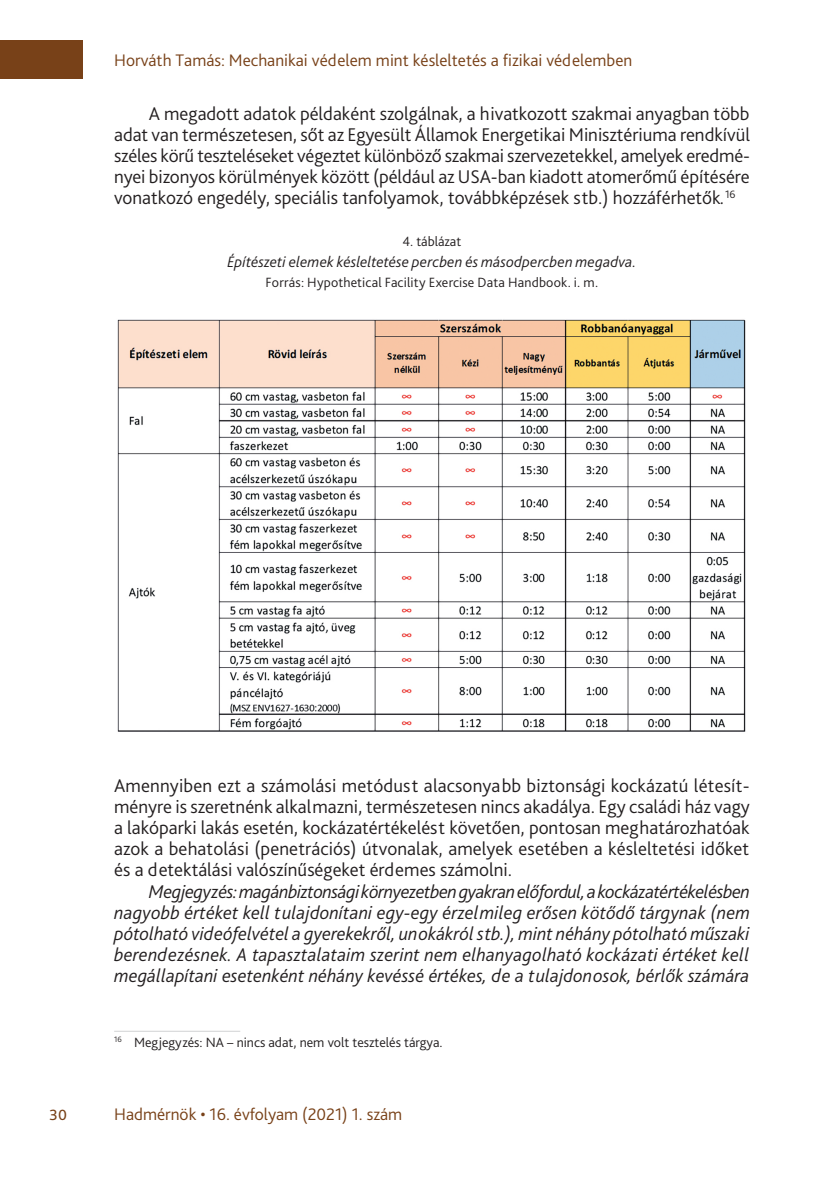
<style>
.page{position:relative;width:834px;height:1181px;background:#fff}
.page>*{position:absolute;margin:0;border:0;box-sizing:border-box;transform-origin:0 0}
.t1{font:300 19.25px/21px "Bliss Pro";color:#231f20;text-align:justify}
.t2{font:italic 300 19.25px/21px "Bliss Pro";letter-spacing:.005em;color:#231f20;text-align:justify}
.t3{font:300 19.25px "Bliss Pro";color:#784118}
.t4{font:300 17.5px "Bliss Pro";color:#784118}
.t5{font:italic 300 15.75px "Bliss Pro";letter-spacing:.01em;color:#231f20}
.t6{font:300 14px "Bliss Pro";color:#231f20}
.s1{font-style:italic}
</style>
<div class="page">
<div style="left:0;top:41px;width:83px;height:38px;background:#784118"></div>
<img style="left:117px;top:319px;width:629px;height:413px">
<hr style="left:114px;top:1031px;width:126px;height:1px;background:#d1d2d4">
<p class="t4" style="left:114px;top:49px;width:519px">Horváth Tamás: Mechanikai védelem mint késleltetés a fizikai védelemben</p>
<p class="t1" style="left:114px;top:103px;width:637px;text-indent:35px">A megadott adatok példaként szolgálnak, a hivatkozott szakmai anyagban több adat van természetesen, sőt az Egyesült Államok Energetikai Minisztériuma rendkívül széles körű teszteléseket végeztet különböző szakmai szervezetekkel, amelyek eredmé&shy;nyei bizonyos körülmények között (például az USA-ban kiadott atomerőmű építésére vonatkozó engedély, speciális tanfolyamok, továbbképzések stb.) hozzáférhetők<span class="s1">.</span><sup>16</sup></p>
<p class="t6" style="left:402px;top:233px;width:60px">4. táblázat</p>
<p class="t5" style="left:227px;top:252px;width:410px">Építészeti elemek késleltetése percben és másodpercben megadva.</p>
<p class="t6" style="left:265px;top:274px;width:334px">Forrás: Hypothetical Facility Exercise Data Handbook. i. m.</p>
<p class="t1" style="left:114px;top:775px;width:637px">Amennyiben ezt a számolási metódust alacsonyabb biztonsági kockázatú létesít&shy;ményre is szeretnénk alkalmazni, természetesen nincs akadálya. Egy családi ház vagy a lakóparki lakás esetén, kockázatértékelést követően, pontosan meghatározhatóak azok a behatolási (penetrációs) útvonalak, amelyek esetében a késleltetési időket és a detektálási valószínűségeket érdemes számolni.</p>
<p class="t2" style="left:114px;top:880px;width:637px;text-indent:35px">Megjegyzés: magánbiztonsági környezetben gyakran előfordul, akockázatértékelésben nagyobb értéket kell tulajdonítani egy-egy érzelmileg erősen kötődő tárgynak (nem pótolható videófelvétel a gyerekekről, unokákról stb.), mint néhány pótolható műszaki berendezésnek. A tapasztalataim szerint nem elhanyagolható kockázati értéket kell megállapítani esetenként néhány kevéssé értékes, de a tulajdonosok, bérlők számára</p>
<p class="t6" style="left:114px;top:1033px;width:330px"><sup>16</sup> Megjegyzés: NA – nincs adat, nem volt tesztelés tárgya.</p>
<p class="t3" style="left:50px;top:1102px;width:19px">30</p>
<p class="t4" style="left:114px;top:1103px;width:289px">Hadmérnök • 16. évfolyam (2021) 1. szám</p>
</div>
